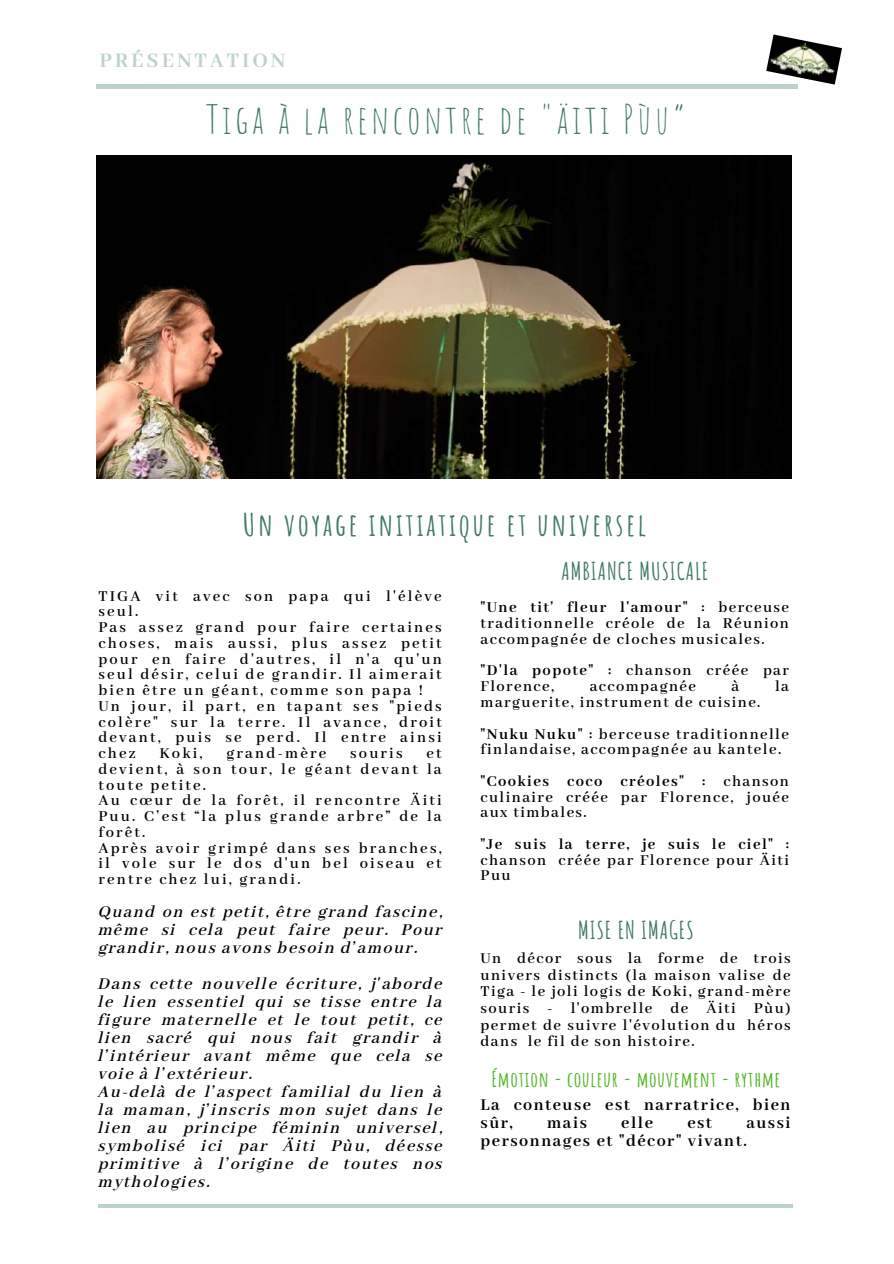
<style>
.page{position:relative;width:894px;height:1264px;background:#fff}
.page>*{position:absolute;margin:0;border:0;box-sizing:border-box;transform-origin:0 0}
.t1{font:39px "Amatic SC";letter-spacing:.09em;color:#417967}
.t2{font:700 30.9px "Amatic SC";letter-spacing:.09em;color:#417967}
.t3{font:700 24px "Amatic SC";letter-spacing:.035em;color:#417967}
.t4{font:700 22.5px "Abhaya Libre";letter-spacing:.13em;color:#bcd2cb}
.t5{font:700 21px "Amatic SC";letter-spacing:.035em;color:#4eb41e}
.t6{font:18px/18px "CA Generated";letter-spacing:.085em;color:#000;text-align:justify}
.t7{font:700 18px/18px "Abhaya Libre";letter-spacing:.085em;color:#000}
.t8{font:600 16.5px/15.8px "Abhaya Libre";letter-spacing:.13em;color:#000}
.t9{font:600 16.5px/15.8px "Abhaya Libre";letter-spacing:.085em;color:#000}
.t10{font:700 16.5px "Abhaya Libre";letter-spacing:.085em;color:#000}
.s1{font-weight:700}
</style>
<div class="page">
<hr style="left:98px;top:1204px;width:694px;height:3px;background:#bcd2cb">
<hr style="left:96px;top:85px;width:701px;height:3px;background:#bcd2cb">
<img style="left:96px;top:156px;width:695px;height:323px">
<img style="left:766px;top:34px;width:75px;height:51px">
<h3 class="t4" style="left:100px;top:48px;width:187px">PRÉSENTATION</h3>
<h1 class="t1" style="left:206px;top:94px;width:480px">Tiga à la rencontre de "äiti Pùu”</h1>
<h2 class="t2" style="left:243px;top:505px;width:404px">Un voyage initiatique et universel</h2>
<p class="t8" style="left:98px;top:588px;width:345px">TIGA vit avec son papa qui l'élève seul.<br>Pas assez grand pour faire certaines choses, mais aussi, plus assez petit pour en faire d'autres, il n'a qu'un seul désir, celui de grandir. Il aimerait bien être un géant, comme son papa !<br>Un jour, il part, en tapant ses "pieds colère" sur la terre. Il avance, droit devant, puis se perd. Il entre ainsi chez</p>
<p class="t8" style="left:159px;top:746px;width:45px">Koki,</p>
<p class="t8" style="left:226px;top:746px;width:101px">grand-mère</p>
<p class="t8" style="left:350px;top:746px;width:54px">souris</p>
<p class="t8" style="left:98px;top:746px;width:345px;text-indent:328px">et devient, à son tour, le géant devant la toute petite.<br>Au cœur de la forêt, il rencontre Äiti<br>Puu. C’est “la plus grande arbre” de la forêt.<br>Après avoir grimpé dans ses branches, il vole sur le dos d'un bel oiseau et rentre chez lui, grandi.</p>
<p class="t6" style="left:98px;top:903px;width:345px">Quand on est petit, être grand fascine, même si cela peut faire peur. Pour grandir, nous avons besoin d’amour.</p>
<p class="t6" style="left:98px;top:975px;width:345px;text-align:left">Dans cette nouvelle écriture, j'aborde le lien essentiel qui se tisse entre la figure maternelle et le tout petit, ce lien sacré qui nous fait grandir à l’intérieur avant même que cela se voie à l’extérieur.<br>Au-delà de l’aspect familial du lien à la maman, j’inscris mon sujet dans le lien au principe féminin universel, symbolisé ici par Äiti Pùu, déesse primitive à l’origine de toutes nos mythologies.</p>
<h3 class="t3" style="left:561px;top:555px;width:148px">AMBIANCE MUSICALE</h3>
<p class="t8" style="left:480px;top:600px;width:310px;text-align:justify"><span class="s1">"Une tit' fleur l'amour" :</span> berceuse traditionnelle créole de la Réunion accompagnée de cloches musicales.</p>
<p class="t9" style="left:480px;top:663px;width:310px"><span class="s1">"D'la popote" :</span> chanson créée par<br>Florence,</p>
<p class="t9" style="left:589px;top:679px;width:108px">accompagnée</p>
<p class="t8" style="left:731px;top:679px;width:9px">à</p>
<p class="t8" style="left:774px;top:679px;width:16px">la</p>
<p class="t9" style="left:480px;top:687px;width:310px;line-height:31.5px">marguerite, instrument de cuisine. <span class="s1">"Nuku Nuku" :</span> berceuse traditionnelle</p>
<p class="t9" style="left:480px;top:734px;width:310px;line-height:31.5px">finlandaise, accompagnée au kantele. <span class="s1">"Cookies coco créoles" :</span> chanson</p>
<p class="t9" style="left:480px;top:789px;width:310px">culinaire créée par Florence, jouée aux timbales.</p>
<p class="t10" style="left:480px;top:835px;width:310px">"Je suis la terre, je suis le ciel" :</p>
<p class="t9" style="left:480px;top:852px;width:310px">chanson créée par Florence pour Äiti<br>Puu</p>
<h3 class="t3" style="left:578px;top:915px;width:117px">MISE EN IMAGES</h3>
<p class="t8" style="left:480px;top:951px;width:311px;line-height:16.5px;text-align:justify">Un décor sous la forme de trois univers distincts (la maison valise de Tiga - le joli logis de Koki, grand-mère souris - l'ombrelle de Äiti Pùu) permet de suivre l'évolution du héros dans le fil de son histoire.</p>
<p class="t5" style="left:491px;top:1065px;width:290px">Émotion - couleur - mouvement - rythme</p>
<p class="t7" style="left:480px;top:1096px;width:311px">La conteuse est narratrice, bien sûr,</p>
<p class="t7" style="left:547px;top:1114px;width:41px">mais</p>
<p class="t7" style="left:621px;top:1114px;width:33px">elle</p>
<p class="t7" style="left:687px;top:1114px;width:26px">est</p>
<p class="t7" style="left:480px;top:1114px;width:311px;text-indent:266px">aussi personnages et "décor" vivant.</p>
</div>
